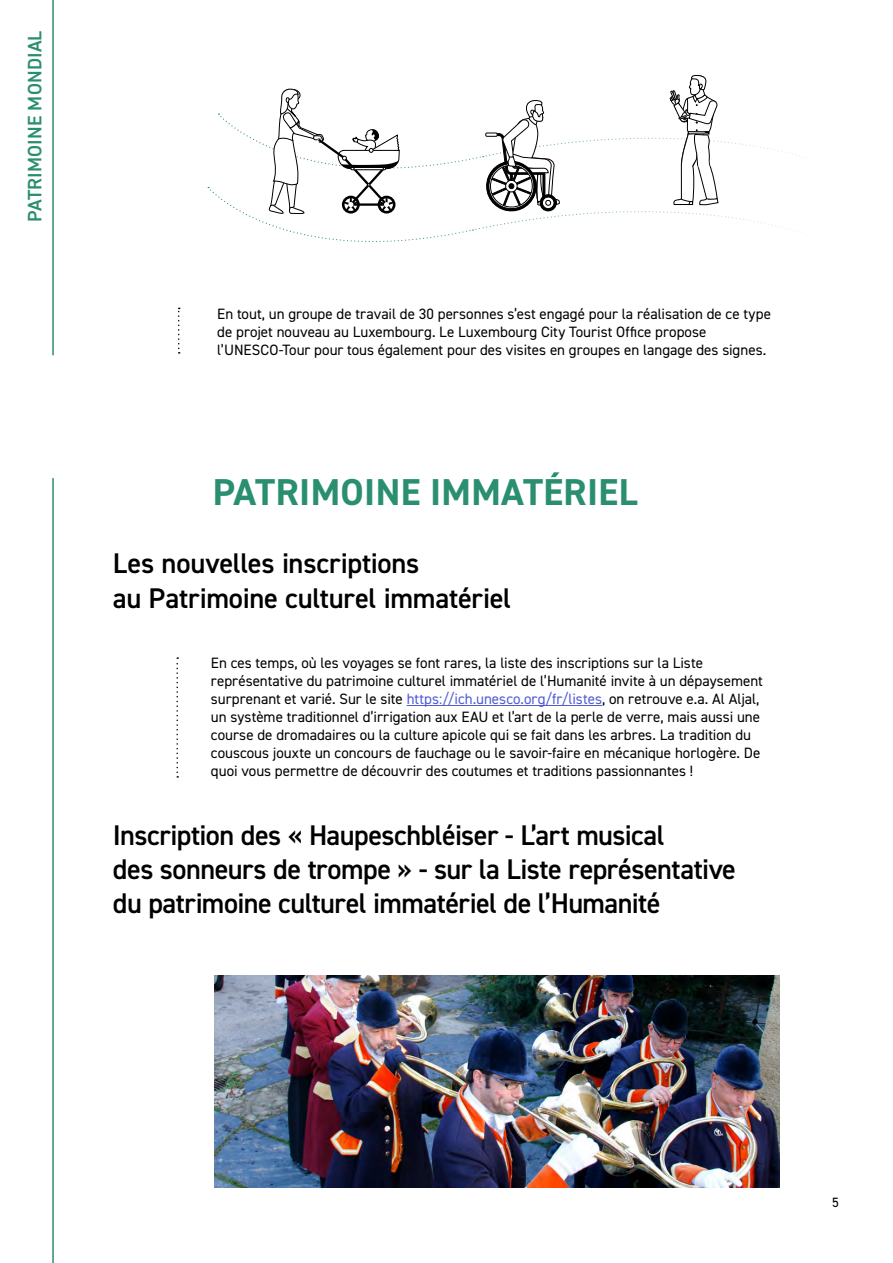
<style>
.page{position:relative;width:893px;height:1263px;background:#fff}
.page>*{position:absolute;margin:0;border:0;box-sizing:border-box;transform-origin:0 0}
.t1{font:700 37.5px "DIN2014";letter-spacing:.01em;color:#2a8e70}
.t2{font:600 28.5px/34.2px "DIN2014";letter-spacing:-.015em;color:#000}
.t3{font:600 19.5px "DIN2014";letter-spacing:.01em;color:#2a8e70}
.t4{font:15px/18px "DIN2014";color:#000}
.t5{font:13.5px "DIN2014";color:#000}
.s1{color:#4f5cd6}
</style>
<div class="page">
<svg style="left:178px;top:308px;width:2px;height:46px"></svg>
<hr style="left:52px;top:0;width:2px;height:355px;background:#2a8e70">
<hr style="left:52px;top:478px;width:2px;height:785px;background:#2a8e70">
<hr style="left:407px;top:705px;width:195px;height:1px;background:#4f5cd6">
<svg style="left:176px;top:657px;width:2px;height:121px"></svg>
<img style="left:215px;top:975px;width:564px;height:213px">
<svg style="left:208px;top:75px;width:606px;height:167px"></svg>
<h3 class="t3" style="left:22px;top:222px;width:193px;rotate:-90deg">PATRIMOINE MONDIAL</h3>
<p class="t4" style="left:217px;top:305px;width:555px">En tout, un groupe de travail de 30 personnes s’est engagé pour la réalisation de ce type de projet nouveau au Luxembourg. Le Luxembourg City Tourist Office propose l’UNESCO-Tour pour tous également pour des visites en groupes en langage des signes.</p>
<h1 class="t1" style="left:213px;top:467px;width:426px">PATRIMOINE IMMATÉRIEL</h1>
<h2 class="t2" style="left:113px;top:546px;width:400px">Les nouvelles inscriptions<br>au Patrimoine culturel immatériel</h2>
<p class="t4" style="left:211px;top:653px;width:553px">En ces temps, où les voyages se font rares, la liste des inscriptions sur la Liste représentative du patrimoine culturel immatériel de l’Humanité invite à un dépaysement surprenant et varié. Sur le site <span class="s1">https://ich.unesco.org/fr/listes</span>, on retrouve e.a. Al Aljal, un système traditionnel d’irrigation aux EAU et l’art de la perle de verre, mais aussi une course de dromadaires ou la culture apicole qui se fait dans les arbres. La tradition du couscous jouxte un concours de fauchage ou le savoir-faire en mécanique horlogère. De quoi vous permettre de découvrir des coutumes et traditions passionnantes !</p>
<h2 class="t2" style="left:113px;top:817px;width:625px">Inscription des « Haupeschbléiser - L’art musical<br>des sonneurs de trompe » - sur la Liste représentative du patrimoine culturel immatériel de l’Humanité</h2>
<p class="t5" style="left:832px;top:1194px;width:8px">5</p>
</div>
